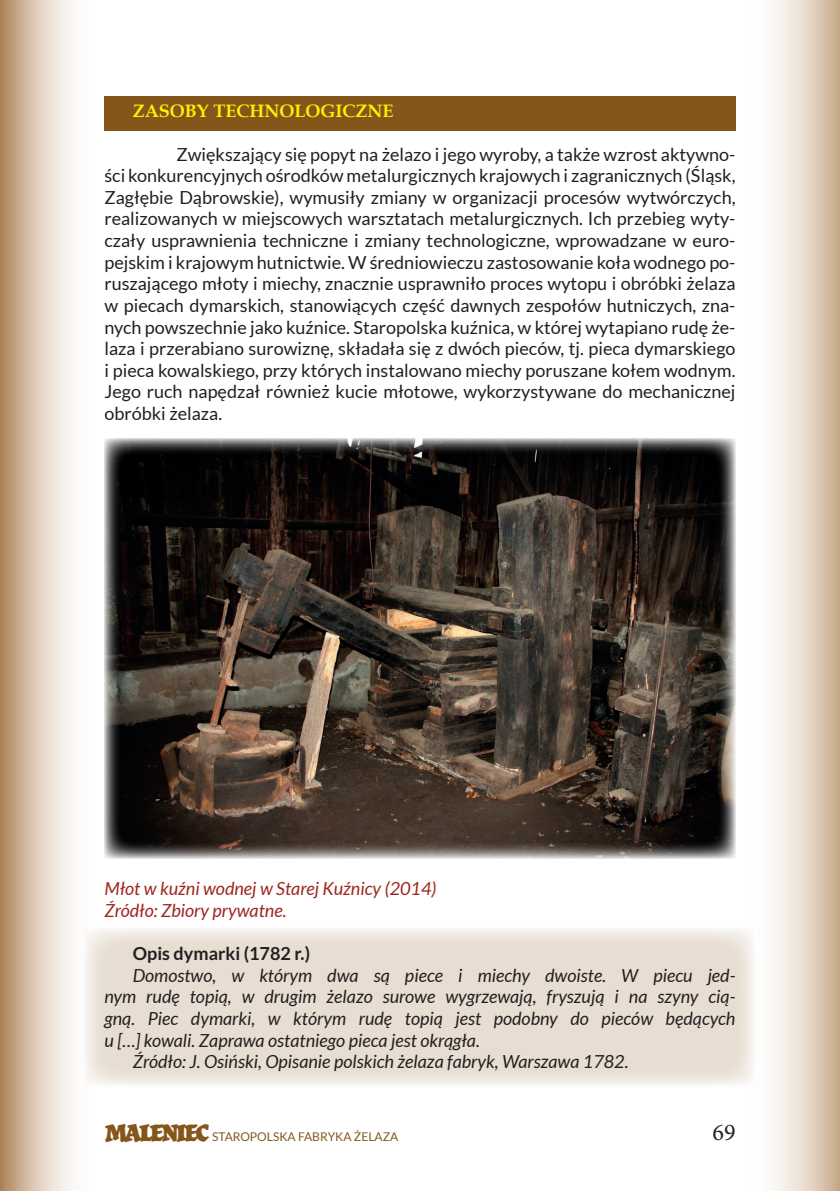
<style>
.page{position:relative;width:840px;height:1191px;background:#fff}
.page>*{position:absolute;margin:0;border:0;box-sizing:border-box;transform-origin:0 0}
.t1{font:24px "Minion Pro";color:#231f20}
.t2{font:18px/21.6px "Lato";color:#231f20;text-align:justify}
.t3{font:italic 18px/21.6px "Lato";color:#231f20;text-align:justify}
.t4{font:italic 18px "Lato";color:#9e2620}
.Heading_1{font:700 18px "Book Antiqua";color:#fff101}
.t5{font:700 18px "Lato";color:#231f20}
.t6{font:12px "Lato";color:#85561a}
.s1{font-family:"Herb";font-weight:700;font-size:24px}
</style>
<div class="page">
<svg style="left:735px;top:0;width:104px;height:1191px"></svg>
<svg style="left:0;top:0;width:73px;height:1191px;background:#dac6b2"></svg>
<svg style="left:85px;top:927px;width:669px;height:159px;background:#e9e0d6"></svg>
<div style="left:104px;top:96px;width:631px;height:34px;background:#85561a"></div>
<img style="left:104px;top:438px;width:631px;height:421px">
<p class="Heading_1" style="left:133px;top:99px;width:262px">ZASOBY TECHNOLOGICZNE</p>
<p class="t2" style="left:104px;top:143px;width:632px;text-indent:72px">Zwiększający się popyt na żelazo i jego wyroby, a także wzrost aktywno&shy;ści konkurencyjnych ośrodków metalurgicznych krajowych i zagranicznych (Śląsk, Zagłębie Dąbrowskie), wymusiły zmiany w organizacji procesów wytwórczych, realizowanych w miejscowych warsztatach metalurgicznych. Ich przebieg wyty&shy;czały usprawnienia techniczne i zmiany technologiczne, wprowadzane w euro&shy;pejskim i krajowym hutnictwie. W średniowieczu zastosowanie koła wodnego po&shy;ruszającego młoty i miechy, znacznie usprawniło proces wytopu i obróbki żelaza w piecach dymarskich, stanowiących część dawnych zespołów hutniczych, zna&shy;nych powszechnie jako kuźnice. Staropolska kuźnica, w której wytapiano rudę że&shy;laza i przerabiano surowiznę, składała się z dwóch pieców, tj. pieca dymarskiego i pieca kowalskiego, przy których instalowano miechy poruszane kołem wodnym.<br>Jego ruch napędzał również kucie młotowe, wykorzystywane do mechanicznej obróbki żelaza.</p>
<p class="t4" style="left:104px;top:878px;width:333px">Młot w kuźni wodnej w Starej Kuźnicy (2014)</p>
<p class="t4" style="left:104px;top:900px;width:183px">Źródło: Zbiory prywatne.</p>
<p class="t5" style="left:133px;top:943px;width:179px">Opis dymarki (1782 r.)</p>
<p class="t3" style="left:104px;top:965px;width:632px;text-indent:28px">Domostwo, w którym dwa są piece i miechy dwoiste. W piecu jed&shy;nym rudę topią, w drugim żelazo surowe wygrzewają, fryszują i na szyny cią&shy;gną. Piec dymarki, w którym rudę topią jest podobny do pieców będących u […] kowali. Zaprawa ostatniego pieca jest okrągła.</p>
<p class="t3" style="left:133px;top:1051px;width:497px">Źródło: J. Osiński, Opisanie polskich żelaza fabryk, Warszawa 1782.</p>
<p class="t6" style="left:106px;top:1130px;width:294px"><span class="s1">MALENIEC</span> STAROPOLSKA FABRYKA ŻELAZA</p>
<h1 class="t1" style="left:712px;top:1116px;width:25px">69</h1>
</div>
